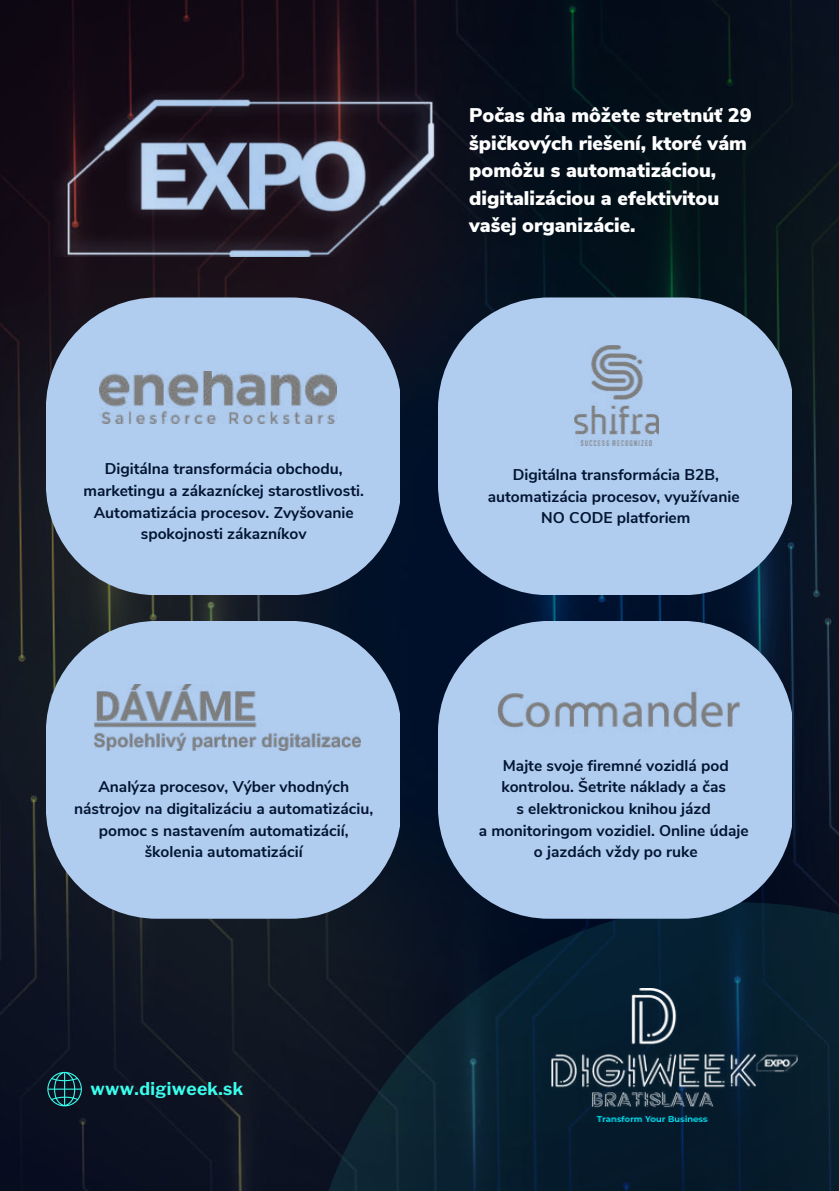
<style>
.page{position:relative;width:839px;height:1191px;background:#fff}
.page>*{position:absolute;margin:0;border:0;box-sizing:border-box;transform-origin:0 0}
.t1{font:900 19.8px/27.4px "Nunito Sans";color:#fff}
.t2{font:700 17.4px "Libre Franklin";letter-spacing:.02em;color:#3affed}
.t3{font:700 15.6px/21.6px "Nunito Sans";color:#021532;text-align:center}
</style>
<div class="page">
<img style="left:0;top:0;width:838px;height:1191px">
<svg style="left:303px;top:902px;width:535px;height:289px;background:#091c2c"></svg>
<div style="left:46px;top:297px;width:354px;height:298px;background:#b0ccef;border-radius:111px"></div>
<img style="left:49px;top:86px;width:392px;height:171px">
<img style="left:551px;top:988px;width:246px;height:134px">
<div style="left:438px;top:297px;width:353px;height:298px;background:#b0ccef;border-radius:111px"></div>
<svg style="left:47px;top:1072px;width:35px;height:34px"></svg>
<img style="left:100px;top:371px;width:237px;height:53px">
<img style="left:574px;top:345px;width:84px;height:101px">
<div style="left:46px;top:621px;width:354px;height:298px;background:#b0ccef;border-radius:111px"></div>
<div style="left:438px;top:621px;width:353px;height:298px;background:#b0ccef;border-radius:111px"></div>
<img style="left:95px;top:685px;width:265px;height:66px">
<img style="left:497px;top:691px;width:243px;height:42px">
<p class="t3" style="left:83px;top:457px;width:282px">Digitálna transformácia obchodu, marketingu a zákazníckej starostlivosti.<br>Automatizácia procesov. Zvyšovanie spokojnosti zákazníkov</p>
<p class="t3" style="left:74px;top:775px;width:300px">Analýza procesov, Výber vhodných nástrojov na digitalizáciu a automatizáciu, pomoc s nastavením automatizácií, školenia automatizácií</p>
<p class="t2" style="left:91px;top:1079px;width:154px">www.digiweek.sk</p>
<p class="t1" style="left:469px;top:101px;width:284px">Počas dňa môžete stretnúť 29 špičkových riešení, ktoré vám pomôžu s automatizáciou, digitalizáciou a efektivitou vašej organizácie.</p>
<p class="t3" style="left:488px;top:463px;width:253px">Digitálna transformácia B2B, automatizácia procesov, využívanie<br>NO CODE platforiem</p>
<p class="t3" style="left:479px;top:754px;width:271px">Majte svoje firemné vozidlá pod kontrolou. Šetrite náklady a čas<br>s elektronickou knihou jázd<br>a monitoringom vozidiel. Online údaje o jazdách vždy po ruke</p>
</div>
